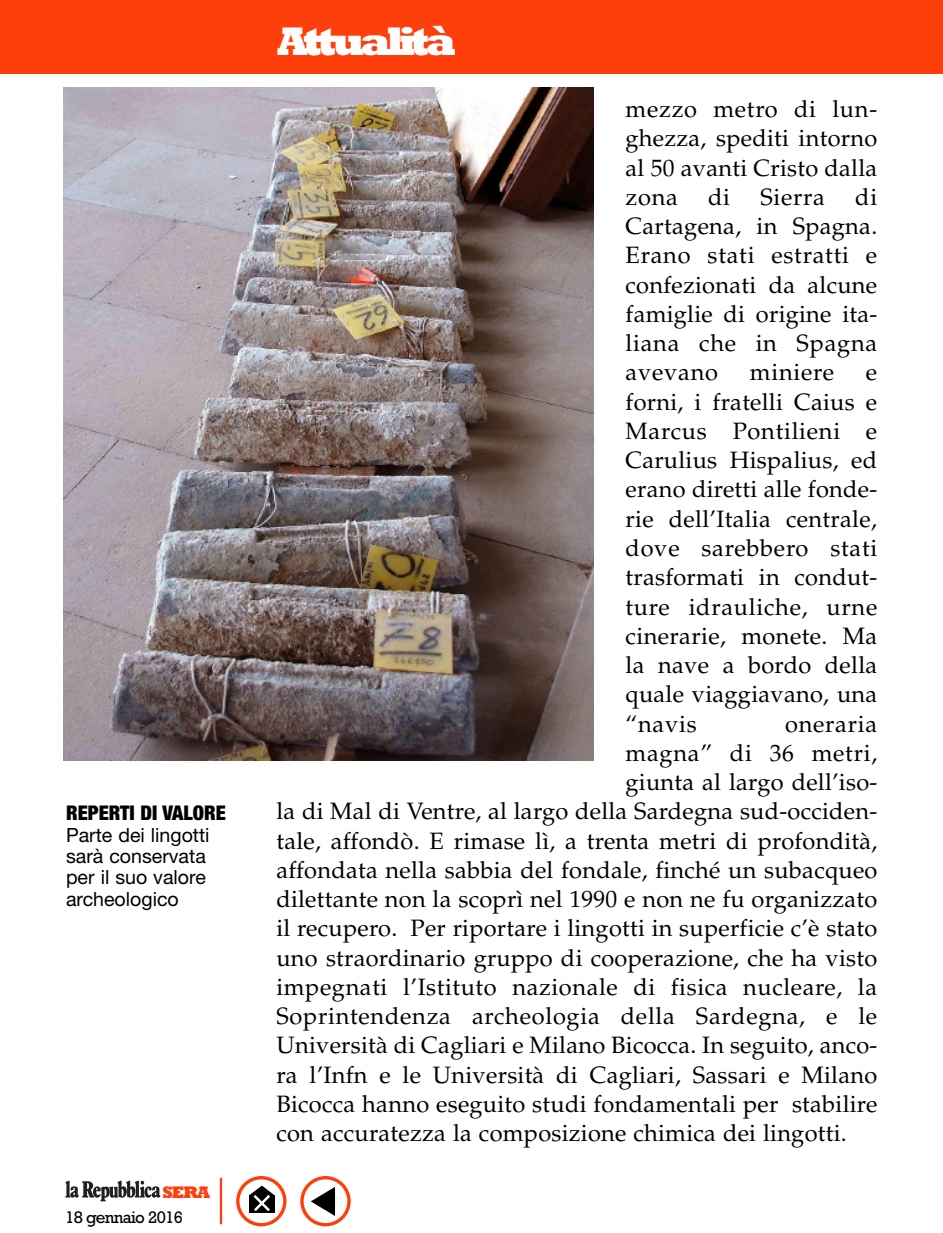
<style>
.page{position:relative;width:943px;height:1233px;background:#fff}
.page>*{position:absolute;margin:0;border:0;box-sizing:border-box;transform-origin:0 0}
.t1{font:800 40.5px "Rockwell";letter-spacing:-.105em;color:#fff}
.t2{font:23.62px/29.2px "Palatino";letter-spacing:.01em;color:#000;text-align:justify}
.t3{font:23.62px "Palatino";letter-spacing:.03em;color:#000}
.t4{font:900 condensed 20.25px "Helvetica Neue";color:#000}
.t5{font:19.57px/21.4px "Helvetica Neue";color:#000}
.t6{font:17.1px "Rockwell";letter-spacing:-.045em;color:#000}
.t7{font:800 17.1px "Rockwell";color:#ff3f0b}
</style>
<div class="page">
<div style="left:0;top:0;width:943px;height:74px;background:#ff3f0b"></div>
<svg style="left:65px;top:1180px;width:95px;height:21px"></svg>
<hr style="left:220px;top:1177px;width:2px;height:47px;background:#ff3f0b">
<svg style="left:236px;top:1176px;width:50px;height:50px"></svg>
<svg style="left:300px;top:1176px;width:51px;height:50px"></svg>
<img style="left:64px;top:88px;width:529px;height:672px">
<p class="t4" style="left:66px;top:805px;width:161px">REPERTI DI VALORE</p>
<p class="t5" style="left:66px;top:826px;width:145px">Parte dei lingotti sarà conservata per il suo valore archeologico</p>
<p class="t7" style="left:163px;top:1186px;width:49px">SERA</p>
<p class="t6" style="left:65px;top:1211px;width:119px">18 gennaio 2016</p>
<h1 class="t1" style="left:277px;top:27px;width:180px">Attualità</h1>
<p class="t2" style="left:625px;top:97px;width:253px">mezzo metro di lun&shy;ghezza, spediti intorno al 50 avanti Cristo dalla zona</p>
<p class="t2" style="left:625px;top:185px;width:253px;text-indent:230px">di Cartagena, in Spagna.<br>Erano stati estratti e confezionati da alcune famiglie di origine ita&shy;liana che in Spagna avevano</p>
<p class="t2" style="left:708px;top:185px;width:24px">di</p>
<p class="t2" style="left:760px;top:185px;width:66px">Sierra</p>
<p class="t3" style="left:750px;top:363px;width:86px">miniere</p>
<p class="t2" style="left:625px;top:360px;width:253px;text-indent:240px">e forni, i fratelli Caius e Marcus Pontilieni e Carulius Hispalius, ed erano diretti alle fonde&shy;rie dell’Italia centrale, dove sarebbero stati trasformati in condut&shy;ture idrauliche, urne cinerarie, monete. Ma la nave a bordo della quale viaggiavano, una “navis</p>
<p class="t3" style="left:785px;top:714px;width:94px">oneraria</p>
<p class="t3" style="left:625px;top:743px;width:253px">magna” di 36 metri,</p>
<p class="t2" style="left:625px;top:770px;width:253px">giunta al largo dell’iso-</p>
<p class="t2" style="left:276px;top:799px;width:602px">la di Mal di Ventre, al largo della Sardegna sud-occiden-</p>
<p class="t2" style="left:276px;top:828px;width:602px">tale, affondò. E rimase lì, a trenta metri di profondità,</p>
<p class="t2" style="left:276px;top:858px;width:602px">affondata nella sabbia del fondale, finché un subacqueo</p>
<p class="t2" style="left:276px;top:887px;width:602px">dilettante non la scoprì nel 1990 e non ne fu organizzato</p>
<p class="t2" style="left:276px;top:916px;width:602px">il recupero. Per riportare i lingotti in superficie c’è stato</p>
<p class="t2" style="left:276px;top:945px;width:602px">uno straordinario gruppo di cooperazione, che ha visto</p>
<p class="t2" style="left:276px;top:975px;width:602px">impegnati l’Istituto nazionale di fisica nucleare, la</p>
<p class="t3" style="left:276px;top:1007px;width:602px">Soprintendenza archeologia della Sardegna, e le</p>
<p class="t2" style="left:276px;top:1033px;width:602px">Università di Cagliari e Milano Bicocca. In seguito, anco-</p>
<p class="t2" style="left:276px;top:1062px;width:602px">ra l’Infn e le Università di Cagliari, Sassari e Milano</p>
<p class="t2" style="left:276px;top:1092px;width:602px">Bicocca hanno eseguito studi fondamentali per stabilire</p>
<p class="t2" style="left:276px;top:1121px;width:572px">con accuratezza la composizione chimica dei lingotti.</p>
</div>
